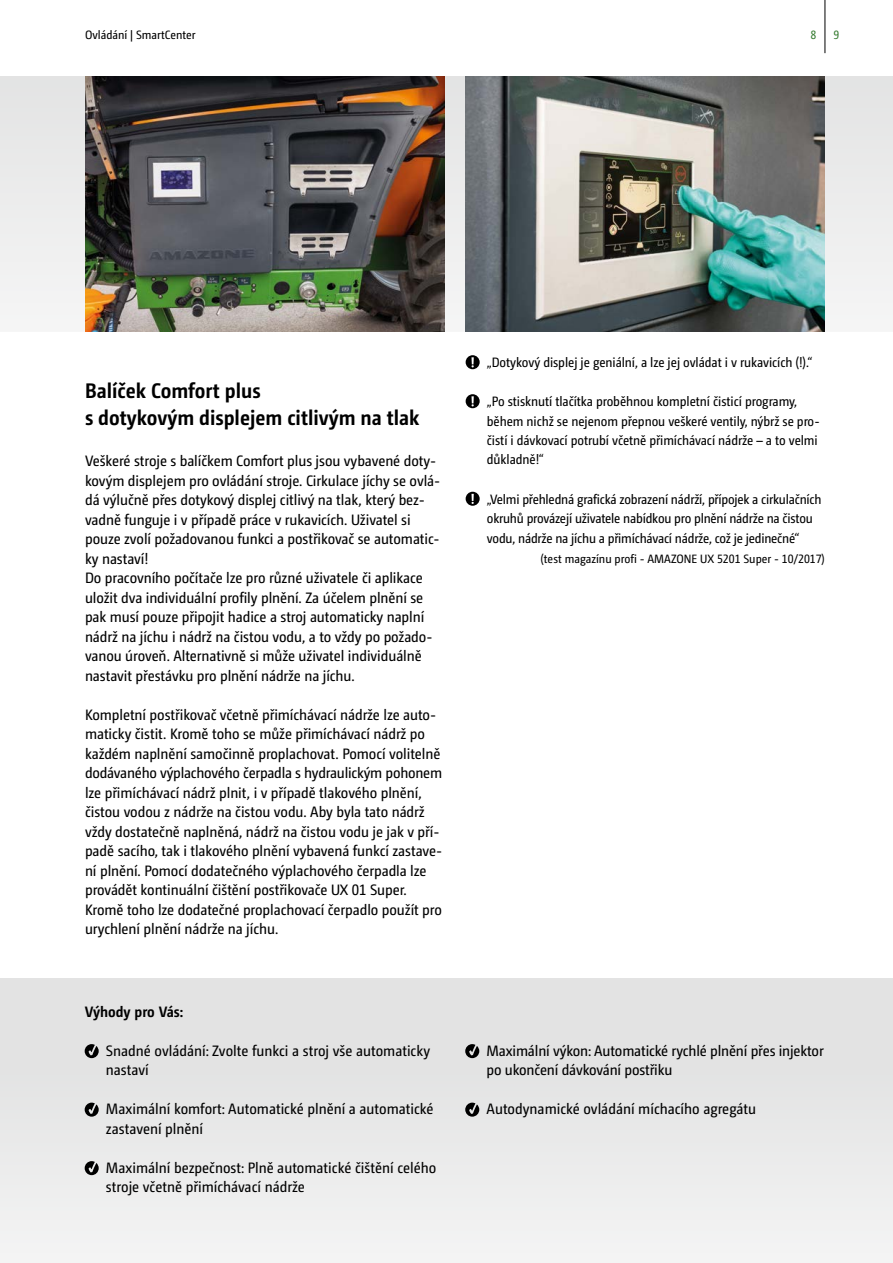
<style>
.page{position:relative;width:893px;height:1263px;background:#fff}
.page>*{position:absolute;margin:0;border:0;box-sizing:border-box;transform-origin:0 0}
.t1{font:700 21px/27px "Camingo Dos Pro S Cd";color:#000}
.t2{font:15px/19.5px "Camingo Dos Pro S Cd";letter-spacing:-.005em;color:#000}
.t3{font:700 15px "Camingo Dos Pro S Cd";color:#000}
.t4{font:13.5px/19.5px "Camingo Dos Pro S Cd";letter-spacing:-.01em;color:#000}
.t5{font:12px "Camingo Dos Pro S Cd";color:#000}
.t6{font:12px "Camingo Dos Pro S Cd";color:#387d33}
</style>
<div class="page">
<div style="left:0;top:77px;width:893px;height:255px;background:#ececec"></div>
<div style="left:0;top:1071px;width:893px;height:192px;background:#ececec"></div>
<div style="left:0;top:978px;width:893px;height:93px;background:#e3e3e3"></div>
<img style="left:85px;top:77px;width:359px;height:255px">
<img style="left:466px;top:77px;width:359px;height:255px">
<hr style="left:825px;top:0;width:1px;height:53px;background:#000">
<svg style="left:466px;top:355px;width:14px;height:14px"></svg>
<svg style="left:466px;top:394px;width:14px;height:14px"></svg>
<svg style="left:466px;top:492px;width:14px;height:14px"></svg>
<svg style="left:85px;top:1044px;width:14px;height:14px"></svg>
<svg style="left:85px;top:1102px;width:14px;height:15px"></svg>
<svg style="left:85px;top:1161px;width:14px;height:14px"></svg>
<svg style="left:465px;top:1044px;width:14px;height:14px"></svg>
<svg style="left:465px;top:1102px;width:14px;height:15px"></svg>
<p class="t5" style="left:85px;top:28px;width:112px">Ovládání | SmartCenter</p>
<p class="t6" style="left:810px;top:28px;width:7px">8</p>
<p class="t6" style="left:833px;top:28px;width:7px">9</p>
<h1 class="t1" style="left:85px;top:377px;width:336px">Balíček Comfort plus<br>s dotykovým displejem citlivým na tlak</h1>
<p class="t2" style="left:85px;top:451px;width:357px">Veškeré stroje s balíčkem Comfort plus jsou vybavené doty&shy;kovým displejem pro ovládání stroje. Cirkulace jíchy se ovlá&shy;dá výlučně přes dotykový displej citlivý na tlak, který bez&shy;vadně funguje i v případě práce v rukavicích. Uživatel si pouze zvolí požadovanou funkci a postřikovač se automatic&shy;ky nastaví!<br>Do pracovního počítače lze pro různé uživatele či aplikace uložit dva individuální profily plnění. Za účelem plnění se pak musí pouze připojit hadice a stroj automaticky naplní nádrž na jíchu i nádrž na čistou vodu, a to vždy po požado&shy;vanou úroveň. Alternativně si může uživatel individuálně nastavit přestávku pro plnění nádrže na jíchu.</p>
<p class="t2" style="left:85px;top:705px;width:359px">Kompletní postřikovač včetně přimíchávací nádrže lze auto&shy;maticky čistit. Kromě toho se může přimíchávací nádrž po každém naplnění samočinně proplachovat. Pomocí volitelně dodávaného výplachového čerpadla s hydraulickým pohonem lze přimíchávací nádrž plnit, i v případě tlakového plnění, čistou vodou z nádrže na čistou vodu. Aby byla tato nádrž vždy dostatečně naplněná, nádrž na čistou vodu je jak v pří&shy;padě sacího, tak i tlakového plnění vybavená funkcí zastave&shy;ní plnění. Pomocí dodatečného výplachového čerpadla lze provádět kontinuální čištění postřikovače UX 01 Super.<br>Kromě toho lze dodatečné proplachovací čerpadlo použít pro urychlení plnění nádrže na jíchu.</p>
<p class="t3" style="left:85px;top:1002px;width:100px">Výhody pro Vás:</p>
<p class="t2" style="left:106px;top:1041px;width:326px">Snadné ovládání: Zvolte funkci a stroj vše automaticky nastaví</p>
<p class="t2" style="left:106px;top:1099px;width:329px">Maximální komfort: Automatické plnění a automatické zastavení plnění</p>
<p class="t2" style="left:106px;top:1158px;width:332px">Maximální bezpečnost: Plně automatické čištění celého stroje včetně přimíchávací nádrže</p>
<p class="t4" style="left:487px;top:352px;width:327px">„Dotykový displej je geniální, a lze jej ovládat i v rukavicích (!).“</p>
<p class="t4" style="left:487px;top:391px;width:334px">„Po stisknutí tlačítka proběhnou kompletní čisticí programy, během nichž se nejenom přepnou veškeré ventily, nýbrž se pro&shy;čistí i dávkovací potrubí včetně přimíchávací nádrže – a to velmi důkladně!“</p>
<p class="t4" style="left:487px;top:489px;width:336px">„Velmi přehledná grafická zobrazení nádrží, přípojek a cirkulačních okruhů provázejí uživatele nabídkou pro plnění nádrže na čistou vodu, nádrže na jíchu a přimíchávací nádrže, což je jedinečné“</p>
<p class="t5" style="left:541px;top:552px;width:286px">(test magazínu profi - AMAZONE UX 5201 Super - 10/2017)</p>
<p class="t2" style="left:486px;top:1041px;width:339px">Maximální výkon: Automatické rychlé plnění přes injektor po ukončení dávkování postřiku</p>
<p class="t2" style="left:486px;top:1099px;width:271px">Autodynamické ovládání míchacího agregátu</p>
</div>
